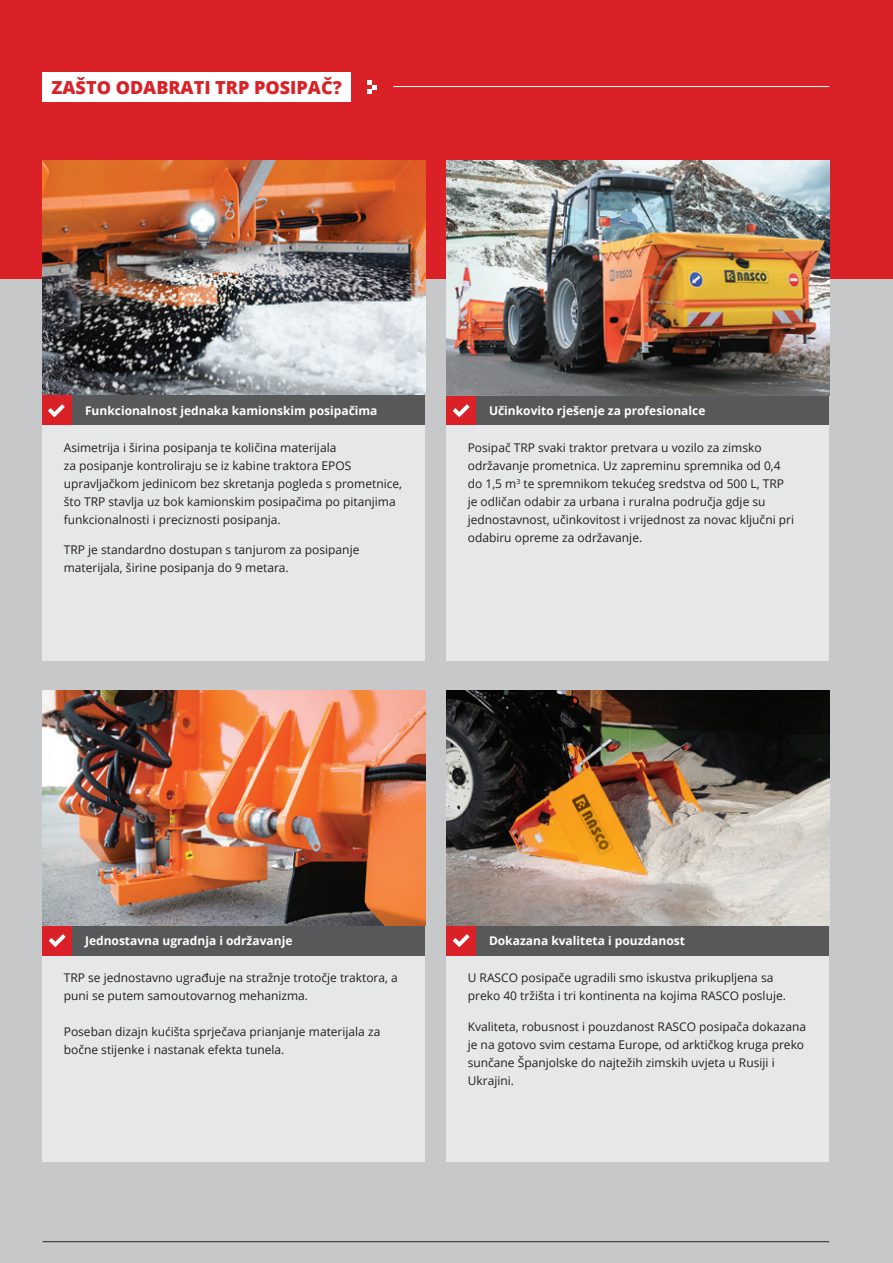
<style>
.page{position:relative;width:893px;height:1263px;background:#fff}
.page>*{position:absolute;margin:0;border:0;box-sizing:border-box;transform-origin:0 0}
.t1{font:800 18px "Open Sans";color:#da2128}
._8pt_tekst{font:12px/18px "Open Sans";color:#231f20}
._8pt_tekst-2{font:700 12px "Open Sans";color:#fff}
</style>
<div class="page">
<div style="left:0;top:278px;width:893px;height:985px;background:#c7c8ca"></div>
<div style="left:0;top:0;width:893px;height:278px;background:#da2128"></div>
<hr style="left:393px;top:86px;width:436px;height:1px;background:#fff">
<img style="left:43px;top:160px;width:382px;height:236px">
<img style="left:43px;top:690px;width:382px;height:236px">
<img style="left:446px;top:690px;width:383px;height:236px">
<img style="left:446px;top:160px;width:383px;height:236px">
<hr style="left:43px;top:1241px;width:786px;height:1px;background:#231f20">
<div style="left:43px;top:72px;width:308px;height:30px;background:#fff"></div>
<svg style="left:368px;top:81px;width:8px;height:12px"></svg>
<div style="left:43px;top:396px;width:29px;height:29px;background:#da2128"></div>
<div style="left:72px;top:396px;width:353px;height:29px;background:#57585a"></div>
<div style="left:43px;top:425px;width:382px;height:236px;background:#e6e7e9"></div>
<svg style="left:48px;top:404px;width:17px;height:14px"></svg>
<div style="left:446px;top:396px;width:30px;height:30px;background:#da2128"></div>
<div style="left:476px;top:396px;width:353px;height:30px;background:#57585a"></div>
<div style="left:446px;top:426px;width:383px;height:235px;background:#e6e7e9"></div>
<svg style="left:452px;top:404px;width:17px;height:14px"></svg>
<div style="left:446px;top:926px;width:30px;height:29px;background:#da2128"></div>
<div style="left:476px;top:926px;width:353px;height:29px;background:#57585a"></div>
<div style="left:446px;top:955px;width:383px;height:206px;background:#e6e7e9"></div>
<div style="left:43px;top:926px;width:29px;height:29px;background:#da2128"></div>
<div style="left:72px;top:926px;width:353px;height:29px;background:#57585a"></div>
<div style="left:43px;top:955px;width:382px;height:206px;background:#e6e7e9"></div>
<svg style="left:452px;top:934px;width:17px;height:13px"></svg>
<svg style="left:49px;top:934px;width:17px;height:13px"></svg>
<p class="t1" style="left:52px;top:74px;width:292px">ZAŠTO ODABRATI TRP POSIPAČ?</p>
<p class="_8pt_tekst-2" style="left:85px;top:402px;width:294px">Funkcionalnost jednaka kamionskim posipačima</p>
<p class="_8pt_tekst" style="left:64px;top:438px;width:340px">Asimetrija i širina posipanja te količina materijala<br>za posipanje kontroliraju se iz kabine traktora EPOS upravljačkom jedinicom bez skretanja pogleda s prometnice, što TRP stavlja uz bok kamionskim posipačima po pitanjima funkcionalnosti i preciznosti posipanja.</p>
<p class="_8pt_tekst" style="left:64px;top:541px;width:297px">TRP je standardno dostupan s tanjurom za posipanje materijala, širine posipanja do 9 metara.</p>
<p class="_8pt_tekst-2" style="left:489px;top:403px;width:218px">Učinkovito rješenje za profesionalce</p>
<p class="_8pt_tekst" style="left:468px;top:438px;width:328px">Posipač TRP svaki traktor pretvara u vozilo za zimsko održavanje prometnica. Uz zapreminu spremnika od 0,4 do 1,5 m<sup>3</sup> te spremnikom tekućeg sredstva od 500 L, TRP je odličan odabir za urbana i ruralna područja gdje su jednostavnost, učinkovitost i vrijednost za novac ključni pri odabiru opreme za održavanje.</p>
<p class="_8pt_tekst-2" style="left:85px;top:932px;width:209px">Jednostavna ugradnja i održavanje</p>
<p class="_8pt_tekst" style="left:64px;top:968px;width:336px">TRP se jednostavno ugrađuje na stražnje trotočje traktora, a puni se putem samoutovarnog mehanizma.</p>
<p class="_8pt_tekst" style="left:64px;top:1022px;width:318px">Poseban dizajn kućišta sprječava prianjanje materijala za bočne stijenke i nastanak efekta tunela.</p>
<p class="_8pt_tekst-2" style="left:489px;top:932px;width:197px">Dokazana kvaliteta i pouzdanost</p>
<p class="_8pt_tekst" style="left:468px;top:968px;width:320px">U RASCO posipače ugradili smo iskustva prikupljena sa preko 40 tržišta i tri kontinenta na kojima RASCO posluje.</p>
<p class="_8pt_tekst" style="left:468px;top:1017px;width:340px">Kvaliteta, robusnost i pouzdanost RASCO posipača dokazana je na gotovo svim cestama Europe, od arktičkog kruga preko sunčane Španjolske do najtežih zimskih uvjeta u Rusiji i Ukrajini.</p>
</div>
